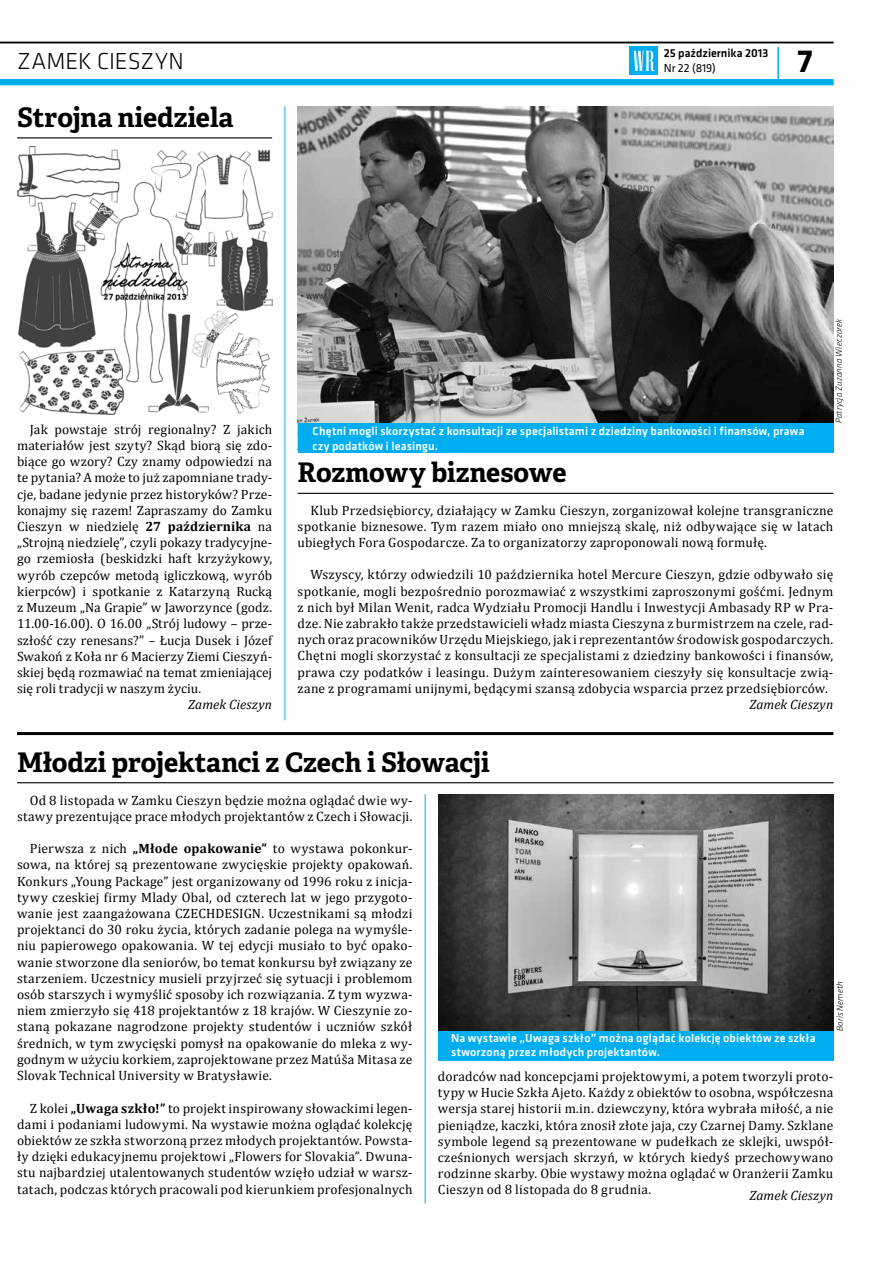
<style>
.page{position:relative;width:893px;height:1263px;background:#fff}
.page>*{position:absolute;margin:0;border:0;box-sizing:border-box;transform-origin:0 0}
.t1{font:700 33px "Klavika";color:#000}
.t2{font:700 27px "Adelle Basic";letter-spacing:-.005em;color:#000}
.t3{font:300 24px "Klavika";color:#000}
.t4{font:13.5px/16.2px "Cambria";letter-spacing:.015em;color:#000;text-align:justify}
.t5{font:italic 13.5px "Cambria";letter-spacing:.005em;color:#000}
.t6{font:500 12px/14.4px "Klavika";letter-spacing:.015em;color:#fff}
.t7{font:500 12px "Klavika";color:#000}
.t8{font:12px "Klavika";color:#000}
.t9{font:italic 300 9px "Klavika";letter-spacing:.015em;color:#000}
.s1{font-weight:700}
</style>
<div class="page">
<hr style="left:777px;top:47px;width:2px;height:35px;background:#00aeef">
<div style="left:630px;top:47px;width:28px;height:28px;background:#00aeef"></div>
<svg style="left:633px;top:51px;width:22px;height:20px"></svg>
<hr style="left:0;top:42px;width:833px;height:1px;background:#000">
<div style="left:0;top:79px;width:833px;height:6px;background:#00aeef"></div>
<hr style="left:17px;top:782px;width:816px;height:1px;background:#000">
<img style="left:438px;top:794px;width:395px;height:237px">
<hr style="left:17px;top:137px;width:255px;height:1px;background:#000">
<img style="left:17px;top:146px;width:255px;height:269px">
<hr style="left:298px;top:493px;width:535px;height:1px;background:#000">
<img style="left:298px;top:106px;width:535px;height:317px">
<hr style="left:17px;top:732px;width:816px;height:3px;background:#000">
<hr style="left:285px;top:106px;width:1px;height:614px;background:#00aeef">
<hr style="left:425px;top:794px;width:1px;height:409px;background:#00aeef">
<div style="left:298px;top:423px;width:535px;height:30px;background:#00aeef"></div>
<div style="left:438px;top:1031px;width:395px;height:30px;background:#00aeef"></div>
<p class="t7" style="left:664px;top:45px;width:106px">25 października 2013</p>
<h3 class="t3" style="left:17px;top:47px;width:168px">ZAMEK CIESZYN</h3>
<p class="t8" style="left:664px;top:60px;width:54px">Nr 22 (819)</p>
<h2 class="t2" style="left:17px;top:100px;width:218px">Strojna niedziela</h2>
<h1 class="t1" style="left:797px;top:37px;width:17px">7</h1>
<p class="t4" style="left:17px;top:421px;width:257px;text-indent:13px">Jak powstaje strój regionalny? Z jakich materiałów jest szyty? Skąd biorą się zdo&shy;biące go wzory? Czy znamy odpowiedzi na te pytania? A może to już zapomniane trady&shy;cje, badane jedynie przez historyków? Prze&shy;konajmy się razem! Zapraszamy do Zamku Cieszyn w niedzielę <span class="s1">27 października</span> na „Strojną niedzielę”, czyli pokazy tradycyjne&shy;go rzemiosła (beskidzki haft krzyżykowy, wyrób czepców metodą igliczkową, wyrób kierpców) i spotkanie z Katarzyną Rucką z Muzeum „Na Grapie” w Jaworzynce (godz.<br>11.00-16.00). O 16.00 „Strój ludowy – prze&shy;szłość czy renesans?” – Łucja Dusek i Józef Swakoń z Koła nr 6 Macierzy Ziemi Cieszyń&shy;skiej będą rozmawiać na temat zmieniającej się roli tradycji w naszym życiu.</p>
<p class="t5" style="left:188px;top:696px;width:85px">Zamek Cieszyn</p>
<p class="t6" style="left:313px;top:424px;width:493px">Chętni mogli skorzystać z konsultacji ze specjalistami z dziedziny bankowości i finansów, prawa czy podatków i leasingu.</p>
<p class="t9" style="left:833px;top:423px;width:106px;rotate:-90deg">Patrycja Zuzanna Wieczorek</p>
<h2 class="t2" style="left:298px;top:455px;width:270px">Rozmowy biznesowe</h2>
<p class="t4" style="left:298px;top:502px;width:537px;text-indent:13px">Klub Przedsiębiorcy, działający w Zamku Cieszyn, zorganizował kolejne transgraniczne spotkanie biznesowe. Tym razem miało ono mniejszą skalę, niż odbywające się w latach ubiegłych Fora Gospodarcze. Za to organizatorzy zaproponowali nową formułę.</p>
<p class="t4" style="left:298px;top:567px;width:537px;text-indent:13px">Wszyscy, którzy odwiedzili 10 października hotel Mercure Cieszyn, gdzie odbywało się spotkanie, mogli bezpośrednio porozmawiać z wszystkimi zaproszonymi gośćmi. Jednym z nich był Milan Wenit, radca Wydziału Promocji Handlu i Inwestycji Ambasady RP w Pra&shy;dze. Nie zabrakło także przedstawicieli władz miasta Cieszyna z burmistrzem na czele, rad&shy;nych oraz pracowników Urzędu Miejskiego, jak i reprezentantów środowisk gospodarczych.<br>Chętni mogli skorzystać z konsultacji ze specjalistami z dziedziny bankowości i finansów, prawa czy podatków i leasingu. Dużym zainteresowaniem cieszyły się konsultacje zwią&shy;zane z programami unijnymi, będącymi szansą zdobycia wsparcia przez przedsiębiorców.</p>
<p class="t5" style="left:749px;top:696px;width:85px">Zamek Cieszyn</p>
<h2 class="t2" style="left:17px;top:745px;width:474px">Młodzi projektanci z Czech i Słowacji</h2>
<p class="t4" style="left:17px;top:792px;width:397px;text-align:right">Od 8 listopada w Zamku Cieszyn będzie można oglądać dwie wy&shy;stawy prezentujące prace młodych projektantów z Czech i Słowacji.</p>
<p class="t4" style="left:17px;top:840px;width:397px;text-indent:13px">Pierwsza z nich <span class="s1">„Młode opakowanie”</span> to wystawa pokonkur&shy;sowa, na której są prezentowane zwycięskie projekty opakowań.<br>Konkurs „Young Package” jest organizowany od 1996 roku z inicja&shy;tywy czeskiej firmy Mlady Obal, od czterech lat w jego przygoto&shy;wanie jest zaangażowana CZECHDESIGN. Uczestnikami są młodzi projektanci do 30 roku życia, których zadanie polega na wymyśle&shy;niu papierowego opakowania. W tej edycji musiało to być opako&shy;wanie stworzone dla seniorów, bo temat konkursu był związany ze starzeniem. Uczestnicy musieli przyjrzeć się sytuacji i problemom osób starszych i wymyślić sposoby ich rozwiązania. Z tym wyzwa&shy;niem zmierzyło się 418 projektantów z 18 krajów. W Cieszynie zo&shy;staną pokazane nagrodzone projekty studentów i uczniów szkół średnich, w tym zwycięski pomysł na opakowanie do mleka z wy&shy;godnym w użyciu korkiem, zaprojektowane przez Matúša Mitasa ze Slovak Technical University w Bratysławie.</p>
<p class="t4" style="left:17px;top:1100px;width:397px;text-indent:13px">Z kolei <span class="s1">„Uwaga szkło!”</span> to projekt inspirowany słowackimi legen&shy;dami i podaniami ludowymi. Na wystawie można oglądać kolekcję obiektów ze szkła stworzoną przez młodych projektantów. Powsta&shy;ły dzięki edukacyjnemu projektowi „Flowers for Slovakia”. Dwuna&shy;stu najbardziej utalentowanych studentów wzięło udział w warsz&shy;tatach, podczas których pracowali pod kierunkiem profesjonalnych</p>
<p class="t6" style="left:451px;top:1030px;width:366px">Na wystawie „Uwaga szkło” można oglądać kolekcję obiektów ze szkła stworzoną przez młodych projektantów.</p>
<p class="t9" style="left:834px;top:1031px;width:52px;rotate:-90deg">Boris Nemeth</p>
<p class="t4" style="left:438px;top:1068px;width:397px">doradców nad koncepcjami projektowymi, a potem tworzyli proto&shy;typy w Hucie Szkła Ajeto. Każdy z obiektów to osobna, współczesna wersja starej historii m.in. dziewczyny, która wybrała miłość, a nie pieniądze, kaczki, która znosił złote jaja, czy Czarnej Damy. Szklane symbole legend są prezentowane w pudełkach ze sklejki, uwspół&shy;cześnionych wersjach skrzyń, w których kiedyś przechowywano rodzinne skarby. Obie wystawy można oglądać w Oranżerii Zamku Cieszyn od 8 listopada do 8 grudnia.</p>
<p class="t5" style="left:749px;top:1187px;width:85px">Zamek Cieszyn</p>
</div>
